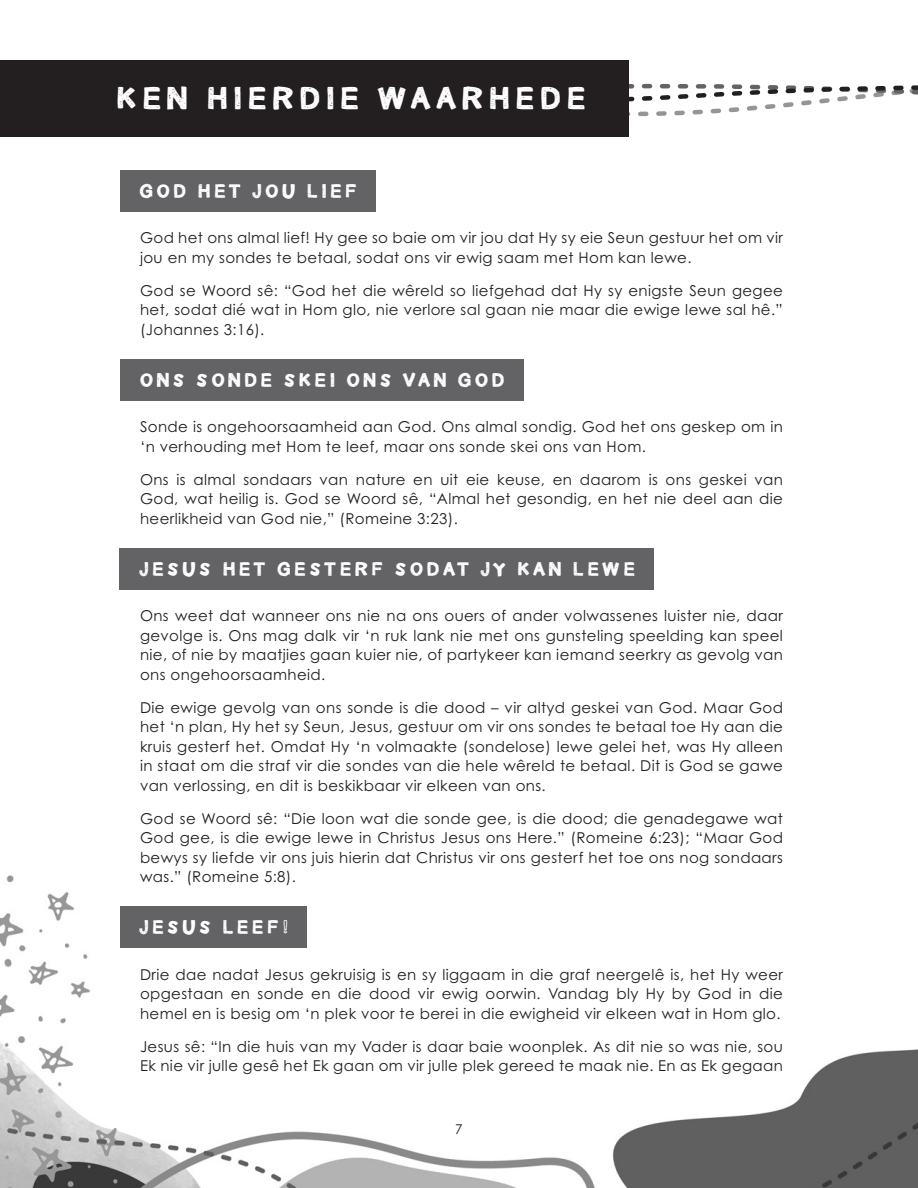
<style>
.page{position:relative;width:918px;height:1188px;background:#fff}
.page>*{position:absolute;margin:0;border:0;box-sizing:border-box;transform-origin:0 0}
.Page_Title_-_Right{font:27px "Carnetdevoyage";letter-spacing:.2em;color:#fff}
.Heading{font:16.5px "Carnetdevoyage";letter-spacing:.2em;color:#fff}
.body{font:15px/19.5px "Century Gothic Pro";letter-spacing:.025em;color:#231f20;text-align:justify}
.t1{font:13.5px "Century Gothic Pro";color:#231f20}
</style>
<div class="page">
<img style="left:0;top:875px;width:918px;height:313px">
<svg style="left:628px;top:60px;width:290px;height:77px"></svg>
<div style="left:0;top:60px;width:628px;height:77px;background:#231f20"></div>
<div style="left:120px;top:170px;width:255px;height:41px;background:#636366"></div>
<div style="left:120px;top:359px;width:403px;height:41px;background:#636366"></div>
<div style="left:120px;top:548px;width:534px;height:41px;background:#636366"></div>
<div style="left:120px;top:907px;width:187px;height:41px;background:#636366"></div>
<p class="Page_Title_-_Right" style="left:117px;top:78px;width:471px">KEN HIERDIE WAARHEDE</p>
<p class="Heading" style="left:140px;top:179px;width:219px">GOD HET JOU LIEF</p>
<p class="body" style="left:140px;top:228px;width:645px">God het ons almal lief! Hy gee so baie om vir jou dat Hy sy eie Seun gestuur het om vir jou en my sondes te betaal, sodat ons vir ewig saam met Hom kan lewe.</p>
<p class="body" style="left:140px;top:280px;width:644px">God se Woord sê: “God het die wêreld so liefgehad dat Hy sy enigste Seun gegee het, sodat dié wat in Hom glo, nie verlore sal gaan nie maar die ewige lewe sal hê.” (Johannes 3:16).</p>
<p class="Heading" style="left:140px;top:368px;width:367px">ONS SONDE SKEI ONS VAN GOD</p>
<p class="body" style="left:140px;top:417px;width:644px">Sonde is ongehoorsaamheid aan God. Ons almal sondig. God het ons geskep om in ‘n verhouding met Hom te leef, maar ons sonde skei ons van Hom.</p>
<p class="body" style="left:140px;top:469px;width:644px">Ons is almal sondaars van nature en uit eie keuse, en daarom is ons geskei van God, wat heilig is. God se Woord sê, “Almal het gesondig, en het nie deel aan die heerlikheid van God nie,” (Romeine 3:23).</p>
<p class="Heading" style="left:140px;top:557px;width:497px">JESUS HET GESTERF SODAT JY KAN LEWE</p>
<p class="body" style="left:140px;top:606px;width:644px">Ons weet dat wanneer ons nie na ons ouers of ander volwassenes luister nie, daar gevolge is. Ons mag dalk vir ‘n ruk lank nie met ons gunsteling speelding kan speel nie, of nie by maatjies gaan kuier nie, of partykeer kan iemand seerkry as gevolg van ons ongehoorsaamheid.</p>
<p class="body" style="left:140px;top:697px;width:645px">Die ewige gevolg van ons sonde is die dood – vir altyd geskei van God. Maar God het ‘n plan, Hy het sy Seun, Jesus, gestuur om vir ons sondes te betaal toe Hy aan die kruis gesterf het. Omdat Hy ‘n volmaakte (sondelose) lewe gelei het, was Hy alleen in staat om die straf vir die sondes van die hele wêreld te betaal. Dit is God se gawe van verlossing, en dit is beskikbaar vir elkeen van ons.</p>
<p class="body" style="left:140px;top:808px;width:645px">God se Woord sê: “Die loon wat die sonde gee, is die dood; die genadegawe wat God gee, is die ewige lewe in Christus Jesus ons Here.” (Romeine 6:23); “Maar God bewys sy liefde vir ons juis hierin dat Christus vir ons gesterf het toe ons nog sondaars was.” (Romeine 5:8).</p>
<p class="Heading" style="left:140px;top:915px;width:150px">JESUS LEEF!</p>
<p class="body" style="left:140px;top:964px;width:645px">Drie dae nadat Jesus gekruisig is en sy liggaam in die graf neergelê is, het Hy weer opgestaan en sonde en die dood vir ewig oorwin. Vandag bly Hy by God in die hemel en is besig om ‘n plek voor te berei in die ewigheid vir elkeen wat in Hom glo.</p>
<p class="body" style="left:140px;top:1036px;width:645px">Jesus sê: “In die huis van my Vader is daar baie woonplek. As dit nie so was nie, sou<br>Ek nie vir julle gesê het Ek gaan om vir julle plek gereed te maak nie. En as Ek gegaan</p>
<p class="t1" style="left:455px;top:1121px;width:9px">7</p>
</div>
